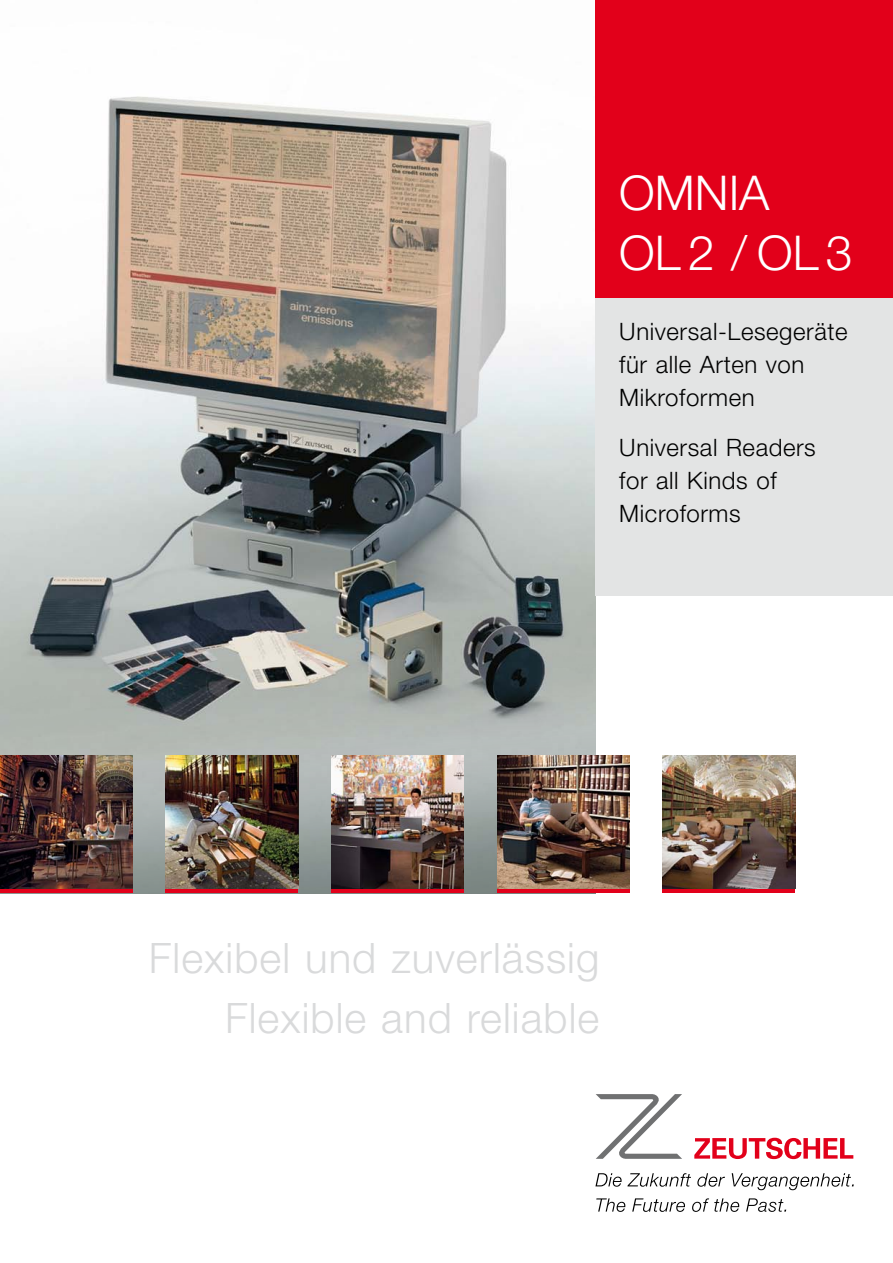
<style>
.page{position:relative;width:893px;height:1263px;background:#fff}
.page>*{position:absolute;margin:0;border:0;box-sizing:border-box;transform-origin:0 0}
.t1{font:300 48px "Helvetica Neue";color:#fff}
.t2{font:300 42px "Helvetica Neue";letter-spacing:.025em;color:#d9dadb}
.t3{font:300 24px/33px "Helvetica Neue";letter-spacing:.025em;color:#000}
</style>
<div class="page">
<img style="left:0;top:96px;width:595px;height:797px">
<div style="left:595px;top:0;width:298px;height:298px;background:#e2001a"></div>
<div style="left:595px;top:298px;width:298px;height:297px;background:#e3e4e4"></div>
<div style="left:0;top:888px;width:133px;height:5px;background:#e2001a"></div>
<div style="left:166px;top:888px;width:132px;height:5px;background:#e2001a"></div>
<div style="left:331px;top:888px;width:133px;height:5px;background:#e2001a"></div>
<div style="left:497px;top:888px;width:132px;height:5px;background:#e2001a"></div>
<div style="left:663px;top:888px;width:132px;height:5px;background:#e2001a"></div>
<img style="left:663px;top:756px;width:132px;height:132px">
<img style="left:497px;top:756px;width:132px;height:132px">
<img style="left:0;top:756px;width:133px;height:132px">
<img style="left:166px;top:756px;width:132px;height:132px">
<img style="left:331px;top:756px;width:133px;height:132px">
<svg style="left:595px;top:1173px;width:96px;height:14px"></svg>
<svg style="left:697px;top:1173px;width:28px;height:14px"></svg>
<svg style="left:732px;top:1173px;width:122px;height:17px"></svg>
<svg style="left:596px;top:1094px;width:86px;height:65px"></svg>
<svg style="left:694px;top:1138px;width:159px;height:21px"></svg>
<svg style="left:596px;top:1198px;width:29px;height:14px"></svg>
<svg style="left:632px;top:1198px;width:53px;height:14px"></svg>
<svg style="left:692px;top:1198px;width:47px;height:14px"></svg>
<svg style="left:746px;top:1198px;width:40px;height:14px"></svg>
<p class="t1" style="left:619px;top:163px;width:152px">OMNIA</p>
<p class="t1" style="left:619px;top:223px;width:235px">OL2 /OL3</p>
<p class="t3" style="left:619px;top:315px;width:230px">Universal-Lesegeräte für alle Arten von<br>Mikroformen</p>
<p class="t3" style="left:619px;top:430px;width:198px">Universal Readers for all Kinds of<br>Microforms</p>
<p class="t2" style="left:149px;top:932px;width:452px">Flexibel und zuverlässig</p>
<p class="t2" style="left:225px;top:992px;width:376px">Flexible and reliable</p>
</div>
